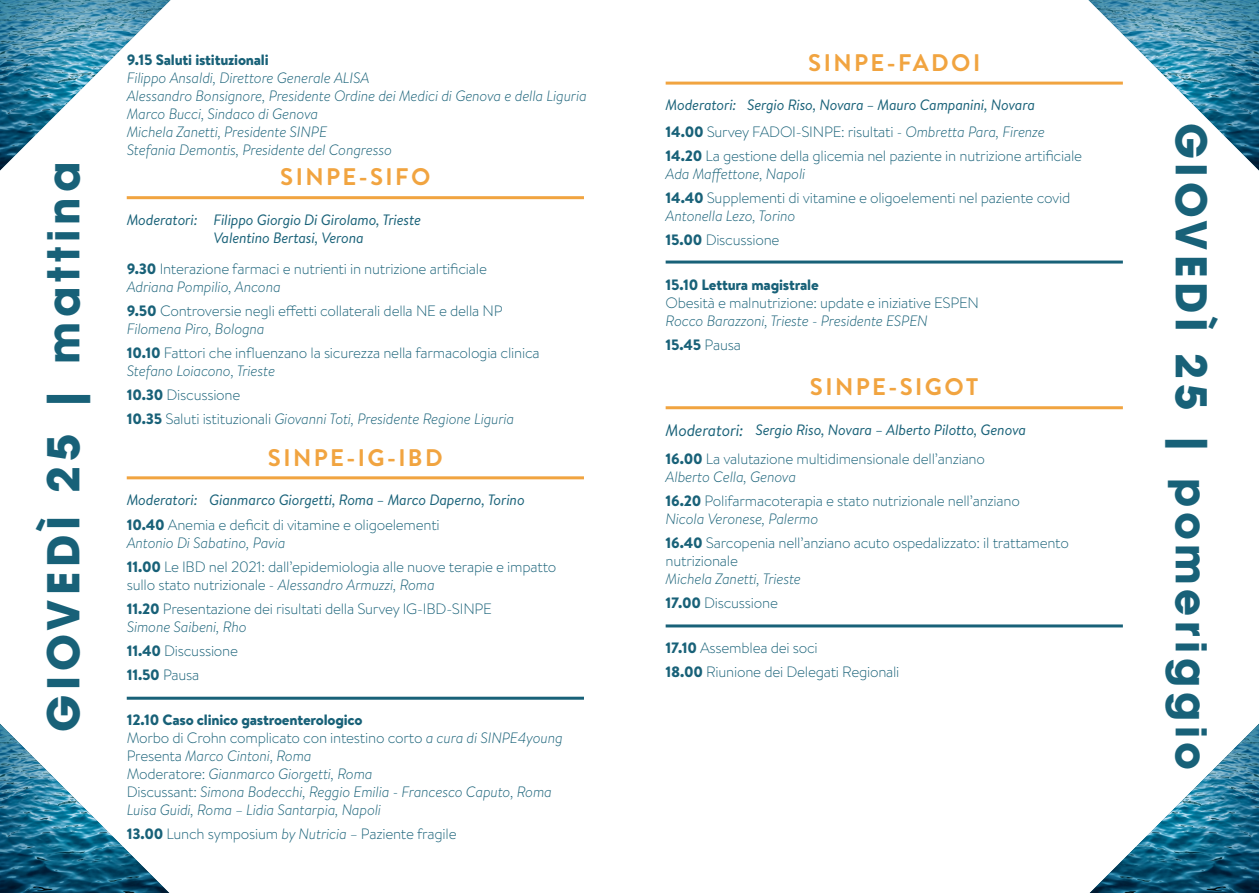
<style>
.page{position:relative;width:1259px;height:893px;background:#fff}
.page>*{position:absolute;margin:0;border:0;box-sizing:border-box;transform-origin:0 0}
.t1{font:700 43.5px "ITC Avant Garde Std";letter-spacing:.11em;color:#186178}
.t2{font:700 42px "ITC Avant Garde Std";letter-spacing:.11em;color:#186178}
.t3{font:700 24px "Brandon Text";letter-spacing:.1em;color:#f1a440}
.t4{font:italic 16.5px "Brandon Text";letter-spacing:-.015em;color:#186178}
.t5{font:300 15px/18px "Brandon Text";letter-spacing:-.015em;color:#186178}
.t6{font:italic 300 15px/18px "Brandon Text";letter-spacing:-.015em;color:#186178}
.t7{font:italic 15px "Brandon Text";letter-spacing:-.015em;color:#186178}
.t8{font:900 15px "Brandon Text";letter-spacing:-.015em;color:#186178}
.s1{font-weight:900}
.s2{font-style:italic}
.s3{font-weight:900;font-style:normal}
.s4{font-style:normal}
.s5{font-weight:300}
</style>
<div class="page">
<img style="left:0;top:0;width:170px;height:170px">
<img style="left:1088px;top:0;width:171px;height:170px">
<img style="left:0;top:724px;width:169px;height:169px">
<img style="left:1089px;top:724px;width:170px;height:169px">
<hr style="left:127px;top:196px;width:457px;height:3px;background:#f1a440">
<hr style="left:127px;top:476px;width:457px;height:3px;background:#f1a440">
<hr style="left:127px;top:697px;width:457px;height:3px;background:#186178">
<hr style="left:665px;top:82px;width:458px;height:3px;background:#f1a440">
<hr style="left:665px;top:261px;width:458px;height:3px;background:#186178">
<hr style="left:665px;top:406px;width:458px;height:3px;background:#f1a440">
<hr style="left:665px;top:624px;width:458px;height:3px;background:#186178">
<p class="t8" style="left:127px;top:49px;width:143px">9.15 Saluti istituzionali</p>
<p class="t6" style="left:127px;top:68px;width:244px">Filippo Ansaldi, Direttore Generale ALISA</p>
<p class="t6" style="left:127px;top:86px;width:461px">Alessandro Bonsignore, Presidente Ordine dei Medici di Genova e della Liguria</p>
<p class="t6" style="left:127px;top:104px;width:193px">Marco Bucci, Sindaco di Genova</p>
<p class="t6" style="left:127px;top:122px;width:202px">Michela Zanetti, Presidente SINPE</p>
<p class="t6" style="left:127px;top:140px;width:267px">Stefania Demontis, Presidente del Congresso</p>
<p class="t1" style="left:35px;top:732px;width:571px;rotate:-90deg">GIOVEDÌ 25 | mattina</p>
<p class="t3" style="left:280px;top:160px;width:152px">SINPE-SIFO</p>
<p class="t7" style="left:127px;top:209px;width:72px">Moderatori:</p>
<p class="t7" style="left:213px;top:209px;width:209px">Filippo Giorgio Di Girolamo, Trieste</p>
<p class="t7" style="left:213px;top:227px;width:152px">Valentino Bertasi, Verona</p>
<p class="t5" style="left:127px;top:260px;width:362px"><span class="s1">9.30</span> Interazione farmaci e nutrienti in nutrizione artificiale</p>
<p class="t6" style="left:127px;top:278px;width:156px">Adriana Pompilio, Ancona</p>
<p class="t5" style="left:127px;top:302px;width:377px"><span class="s1">9.50</span> Controversie negli effetti collaterali della NE e della NP</p>
<p class="t6" style="left:127px;top:320px;width:139px">Filomena Piro, Bologna</p>
<p class="t5" style="left:127px;top:344px;width:414px"><span class="s1">10.10</span> Fattori che influenzano la sicurezza nella farmacologia clinica<br><span class="s2">Stefano Loiacono, Trieste</span></p>
<p class="t5" style="left:127px;top:386px;width:115px"><span class="s1">10.30</span> Discussione</p>
<p class="t6" style="left:127px;top:410px;width:389px"><span class="s3">10.35</span> <span class="s4">Saluti istituzionali</span> Giovanni Toti, Presidente Regione Liguria</p>
<p class="t3" style="left:268px;top:440px;width:176px">SINPE-IG-IBD</p>
<p class="t7" style="left:127px;top:489px;width:72px">Moderatori:</p>
<p class="t7" style="left:209px;top:489px;width:317px">Gianmarco Giorgetti, Roma – Marco Daperno, Torino</p>
<p class="t5" style="left:127px;top:516px;width:314px"><span class="s1">10.40</span> Anemia e deficit di vitamine e oligoelementi</p>
<p class="t6" style="left:127px;top:534px;width:160px">Antonio Di Sabatino, Pavia</p>
<p class="t5" style="left:127px;top:558px;width:431px"><span class="s1">11.00</span> Le IBD nel 2021: dall’epidemiologia alle nuove terapie e impatto sullo stato nutrizionale <span class="s2">- Alessandro Armuzzi, Roma</span></p>
<p class="t5" style="left:127px;top:600px;width:367px"><span class="s1">11.20</span> Presentazione dei risultati della Survey IG-IBD-SINPE</p>
<p class="t6" style="left:127px;top:618px;width:122px">Simone Saibeni, Rho</p>
<p class="t5" style="left:127px;top:642px;width:113px"><span class="s1">11.40</span> Discussione</p>
<p class="t8" style="left:127px;top:665px;width:74px">11.50 <span class="s5">Pausa</span></p>
<p class="t8" style="left:127px;top:710px;width:237px">12.10 Caso clinico gastroenterologico</p>
<p class="t5" style="left:127px;top:729px;width:438px">Morbo di Crohn complicato con intestino corto <span class="s2">a cura di SINPE4young</span></p>
<p class="t6" style="left:127px;top:747px;width:186px"><span class="s4">Presenta</span> Marco Cintoni, Roma</p>
<p class="t6" style="left:127px;top:765px;width:247px"><span class="s4">Moderatore:</span> Gianmarco Giorgetti, Roma</p>
<p class="t6" style="left:127px;top:783px;width:427px"><span class="s4">Discussant:</span> Simona Bodecchi, Reggio Emilia - Francesco Caputo, Roma<br>Luisa Guidi, Roma – Lidia Santarpia, Napoli</p>
<p class="t5" style="left:127px;top:825px;width:331px"><span class="s1">13.00</span> Lunch symposium <span class="s2">by Nutricia –</span> Paziente fragile</p>
<p class="t7" style="left:665px;top:94px;width:72px">Moderatori:</p>
<p class="t3" style="left:808px;top:46px;width:173px">SINPE-FADOI</p>
<p class="t7" style="left:747px;top:94px;width:289px">Sergio Riso, Novara – Mauro Campanini, Novara</p>
<p class="t5" style="left:665px;top:122px;width:381px"><span class="s1">14.00</span> Survey FADOI-SINPE: risultati <span class="s2">- Ombretta Para, Firenze</span></p>
<p class="t5" style="left:665px;top:146px;width:418px"><span class="s1">14.20</span> La gestione della glicemia nel paziente in nutrizione artificiale</p>
<p class="t6" style="left:665px;top:164px;width:141px">Ada Maffettone, Napoli</p>
<p class="t5" style="left:665px;top:188px;width:406px"><span class="s1">14.40</span> Supplementi di vitamine e oligoelementi nel paziente covid<br><span class="s2">Antonella Lezo, Torino</span></p>
<p class="t5" style="left:665px;top:230px;width:115px"><span class="s1">15.00</span> Discussione</p>
<p class="t8" style="left:665px;top:274px;width:155px">15.10 Lettura magistrale</p>
<p class="t5" style="left:665px;top:293px;width:315px">Obesità e malnutrizione: update e iniziative ESPEN</p>
<p class="t6" style="left:665px;top:311px;width:264px">Rocco Barazzoni, Trieste - Presidente ESPEN</p>
<p class="t8" style="left:665px;top:334px;width:77px">15.45 <span class="s5">Pausa</span></p>
<p class="t4" style="left:665px;top:419px;width:79px">Moderatori:</p>
<p class="t3" style="left:810px;top:370px;width:170px">SINPE-SIGOT</p>
<p class="t7" style="left:755px;top:419px;width:272px">Sergio Riso, Novara – Alberto Pilotto, Genova</p>
<p class="t5" style="left:665px;top:449px;width:321px"><span class="s1">16.00</span> La valutazione multidimensionale dell’anziano</p>
<p class="t6" style="left:665px;top:467px;width:132px">Alberto Cella, Genova</p>
<p class="t5" style="left:665px;top:491px;width:356px"><span class="s1">16.20</span> Polifarmacoterapia e stato nutrizionale nell’anziano</p>
<p class="t6" style="left:665px;top:509px;width:154px">Nicola Veronese, Palermo</p>
<p class="t5" style="left:665px;top:533px;width:405px"><span class="s1">16.40</span> Sarcopenia nell’anziano acuto ospedalizzato: il trattamento nutrizionale</p>
<p class="t6" style="left:665px;top:569px;width:137px">Michela Zanetti, Trieste</p>
<p class="t5" style="left:665px;top:593px;width:114px"><span class="s1">17.00</span> Discussione</p>
<p class="t5" style="left:665px;top:638px;width:154px"><span class="s1">17.10</span> Assemblea dei soci</p>
<p class="t5" style="left:665px;top:662px;width:235px"><span class="s1">18.00</span> Riunione dei Delegati Regionali</p>
<p class="t2" style="left:1218px;top:123px;width:649px;rotate:90deg">GIOVEDÌ 25 | pomeriggio</p>
</div>
